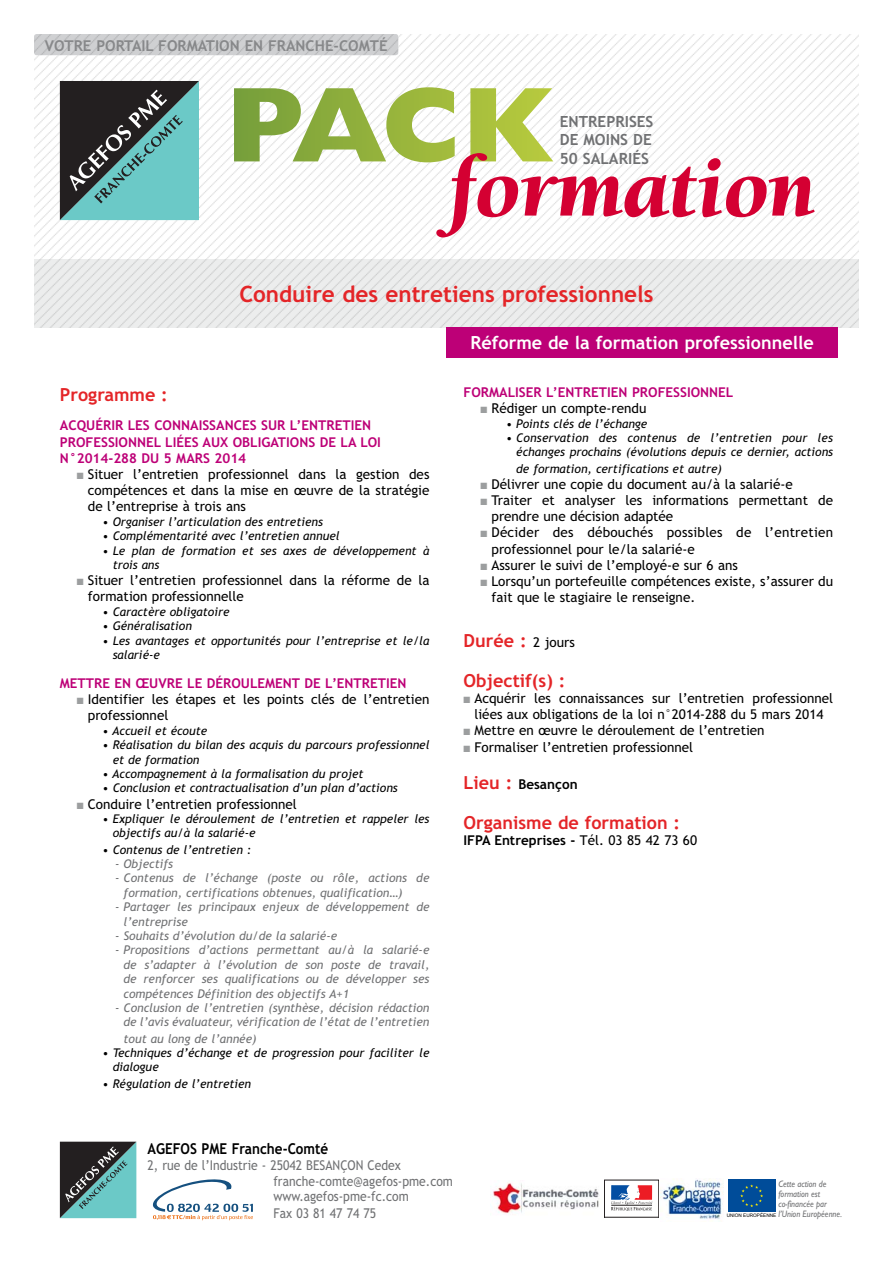
<style>
.page{position:relative;width:893px;height:1263px;background:#fff}
.page>*{position:absolute;margin:0;border:0;box-sizing:border-box;transform-origin:0 0}
.t1{font:italic 900 87.9px "Berkeley";color:#d40032}
.t2{font:700 22.5px "Trebuchet MS";color:#e42528}
.t3{font:700 18px "Trebuchet MS";color:#e42528}
.t4{font:700 18px "Trebuchet MS";color:#fff}
.t5{font:700 15.3px/18.5px "Trebuchet MS";color:#707173;text-align:justify}
.t6{font:700 15px "Trebuchet MS";color:#87888a}
.t7{font:700 15px "Trebuchet MS";color:#000;scale:.9 1}
.t8{font:13.5px/16.2px "Trebuchet MS";color:#000}
.t9{font:700 13.5px/16.2px "Trebuchet MS";color:#bd0077}
.t10{font:13.5px/15.9px "Trebuchet MS";color:#707173;scale:.9 1}
.t11{font:13.5px/16.2px "Trebuchet MS";letter-spacing:.02em;color:#000}
.t12{font:700 13.5px "Trebuchet MS";color:#000}
.t13{font:italic 12px/14.4px "Trebuchet MS";color:#000}
.t14{font:italic 12px/14.4px "Trebuchet MS";color:#707173}
.t15{font:italic 9.3px/10.2px "Gill Sans";color:#707173;scale:.9 1}
.t16{font:4.8px "Arial";color:#000}
.s1{color:#9c9e9f}
.s2{font-weight:400;font-size:13.5px;color:#000}
.s3{font-size:18px;color:#e42528}
.s4{font-weight:400}
</style>
<div class="page">
<svg style="left:60px;top:1142px;width:76px;height:76px;background:#4e7978"></svg>
<svg style="left:152px;top:1179px;width:101px;height:41px"></svg>
<hr style="left:604px;top:1217px;width:55px;height:1px;background:#231f20">
<svg style="left:604px;top:1180px;width:55px;height:37px"></svg>
<img style="left:661px;top:1179px;width:62px;height:40px">
<div style="left:728px;top:1180px;width:47px;height:32px;background:#004c99"></div>
<svg style="left:740px;top:1184px;width:23px;height:23px"></svg>
<img style="left:490px;top:1182px;width:109px;height:32px">
<img style="left:34px;top:34px;width:825px;height:225px">
<svg style="left:234px;top:87px;width:319px;height:75px"></svg>
<img style="left:34px;top:259px;width:825px;height:68px">
<svg style="left:60px;top:81px;width:139px;height:139px;background:#4e7878"></svg>
<img style="left:34px;top:34px;width:364px;height:21px;border-radius:3px">
<div style="left:446px;top:327px;width:392px;height:31px;background:#bd0077"></div>
<p class="t6" style="left:45px;top:39px;width:344px">VOTRE PORTAIL FORMATION EN FRANCHE-COMTÉ</p>
<p class="t5" style="left:560px;top:113px;width:95px">ENTREPRISES DE MOINS DE 50 SALARIÉS</p>
<h1 class="t1" style="left:448px;top:154px;width:369px">formation</h1>
<h2 class="t2" style="left:239px;top:285px;width:416px">Conduire des entretiens professionnels</h2>
<h3 class="t3" style="left:60px;top:388px;width:110px">Programme :</h3>
<p class="t9" style="left:60px;top:419px;width:323px">ACQUÉRIR LES CONNAISSANCES SUR L’ENTRETIEN<br>PROFESSIONNEL LIÉES AUX OBLIGATIONS DE LA LOI<br>N°2014-288 DU 5 MARS 2014</p>
<p class="t8" style="left:88px;top:467px;width:343px;text-align:justify;text-indent:-11px"><span class="s1">■</span> Situer l’entretien professionnel dans la gestion des compétences et dans la mise en œuvre de la stratégie de l’entreprise à trois ans</p>
<p class="t13" style="left:102px;top:515px;width:222px">• Organiser l’articulation des entretiens</p>
<p class="t13" style="left:102px;top:530px;width:239px">• Complémentarité avec l’entretien annuel</p>
<p class="t13" style="left:113px;top:544px;width:318px;text-indent:-10px">• Le plan de formation et ses axes de développement à trois ans</p>
<p class="t8" style="left:88px;top:573px;width:343px;text-indent:-11px"><span class="s1">■</span> Situer l’entretien professionnel dans la réforme de la formation professionnelle</p>
<p class="t13" style="left:102px;top:605px;width:129px">• Caractère obligatoire</p>
<p class="t13" style="left:102px;top:620px;width:91px">• Généralisation</p>
<p class="t13" style="left:113px;top:634px;width:318px;text-indent:-10px">• Les avantages et opportunités pour l’entreprise et le/la salarié-e</p>
<p class="t9" style="left:60px;top:676px;width:348px">METTRE EN ŒUVRE LE DÉROULEMENT DE L’ENTRETIEN</p>
<p class="t8" style="left:88px;top:692px;width:343px;text-indent:-11px"><span class="s1">■</span> Identifier les étapes et les points clés de l’entretien professionnel</p>
<p class="t13" style="left:102px;top:724px;width:106px">• Accueil et écoute</p>
<p class="t13" style="left:113px;top:739px;width:318px;text-indent:-10px">• Réalisation du bilan des acquis du parcours professionnel et de formation</p>
<p class="t13" style="left:102px;top:767px;width:263px">• Accompagnement à la formalisation du projet</p>
<p class="t13" style="left:102px;top:782px;width:297px">• Conclusion et contractualisation d’un plan d’actions</p>
<p class="t8" style="left:77px;top:797px;width:222px"><span class="s1">■</span> Conduire l’entretien professionnel</p>
<p class="t13" style="left:113px;top:812px;width:318px;text-indent:-10px">• Expliquer le déroulement de l’entretien et rappeler les objectifs au/à la salarié-e</p>
<p class="t13" style="left:102px;top:843px;width:150px">• Contenus de l’entretien :</p>
<p class="t14" style="left:115px;top:857px;width:59px">- Objectifs</p>
<p class="t14" style="left:124px;top:872px;width:307px;text-indent:-8px">- Contenus de l’échange (poste ou rôle, actions de formation, certifications obtenues, qualification…)</p>
<p class="t14" style="left:124px;top:901px;width:307px;text-indent:-8px">- Partager les principaux enjeux de développement de l’entreprise</p>
<p class="t14" style="left:115px;top:929px;width:224px">- Souhaits d’évolution du/de la salarié-e</p>
<p class="t14" style="left:124px;top:944px;width:307px;text-align:justify;text-indent:-8px">- Propositions d’actions permettant au/à la salarié-e de s’adapter à l’évolution de son poste de travail, de renforcer ses qualifications ou de développer ses compétences Définition des objectifs A+1</p>
<p class="t14" style="left:115px;top:1001px;width:316px;text-align:right">- Conclusion de l’entretien (synthèse, décision rédaction de l’avis évaluateur, vérification de l’état de l’entretien</p>
<p class="t14" style="left:124px;top:1032px;width:135px">tout au long de l’année)</p>
<p class="t13" style="left:113px;top:1046px;width:318px;text-indent:-10px">• Techniques d’échange et de progression pour faciliter le dialogue</p>
<p class="t13" style="left:102px;top:1077px;width:150px">• Régulation de l’entretien</p>
<h3 class="t4" style="left:470px;top:336px;width:345px">Réforme de la formation professionnelle</h3>
<p class="t9" style="left:463px;top:385px;width:271px">FORMALISER L’ENTRETIEN PROFESSIONNEL</p>
<p class="t8" style="left:480px;top:401px;width:167px"><span class="s1">■</span> Rédiger un compte-rendu</p>
<p class="t13" style="left:506px;top:417px;width:143px">• Points clés de l’échange</p>
<p class="t13" style="left:506px;top:431px;width:329px;text-align:right">• Conservation des contenus de l’entretien pour les échanges prochains (évolutions depuis ce dernier, actions</p>
<p class="t13" style="left:516px;top:462px;width:207px">de formation, certifications et autre)</p>
<p class="t8" style="left:480px;top:477px;width:314px"><span class="s1">■</span> Délivrer une copie du document au/à la salarié-e</p>
<p class="t8" style="left:491px;top:493px;width:343px;text-indent:-11px"><span class="s1">■</span> Traiter et analyser les informations permettant de prendre une décision adaptée</p>
<p class="t11" style="left:491px;top:526px;width:343px;text-indent:-11px"><span class="s1">■</span> Décider des débouchés possibles de l’entretien professionnel pour le/la salarié-e</p>
<p class="t8" style="left:480px;top:558px;width:259px"><span class="s1">■</span> Assurer le suivi de l’employé-e sur 6 ans</p>
<p class="t8" style="left:491px;top:574px;width:343px;text-indent:-11px"><span class="s1">■</span> Lorsqu’un portefeuille compétences existe, s’assurer du fait que le stagiaire le renseigne.</p>
<h3 class="t3" style="left:463px;top:634px;width:113px">Durée : <span class="s2">2 jours</span></h3>
<h3 class="t3" style="left:463px;top:673px;width:103px">Objectif(s) :</h3>
<p class="t8" style="left:463px;top:691px;width:371px;text-align:center"><span class="s1">■</span> Acquérir les connaissances sur l’entretien professionnel liées aux obligations de la loi n°2014-288 du 5 mars 2014</p>
<p class="t8" style="left:463px;top:724px;width:303px"><span class="s1">■</span> Mettre en œuvre le déroulement de l’entretien</p>
<p class="t8" style="left:463px;top:740px;width:231px"><span class="s1">■</span> Formaliser l’entretien professionnel</p>
<p class="t12" style="left:463px;top:779px;width:116px"><span class="s3">Lieu :</span> Besançon</p>
<h3 class="t3" style="left:463px;top:815px;width:218px">Organisme de formation :</h3>
<p class="t12" style="left:463px;top:835px;width:235px">IFPA Entreprises - <span class="s4">Tél. 03 85 42 73 60</span></p>
<p class="t7" style="left:147px;top:1143px;width:202px">AGEFOS PME Franche-Comté</p>
<p class="t10" style="left:273px;top:1158px;width:201px;text-indent:-126px">2, rue de l’Industrie - 25042 BESANÇON Cedex franche-comte@agefos-pme.com www.agefos-pme-fc.com<br>Fax 03 81 47 74 75</p>
<p class="t15" style="left:778px;top:1179px;width:72px">Cette action de formation est co-financée par l’Union Européenne.</p>
<p class="t16" style="left:727px;top:1213px;width:51px">UNION EUROPÉENNE</p>
</div>
